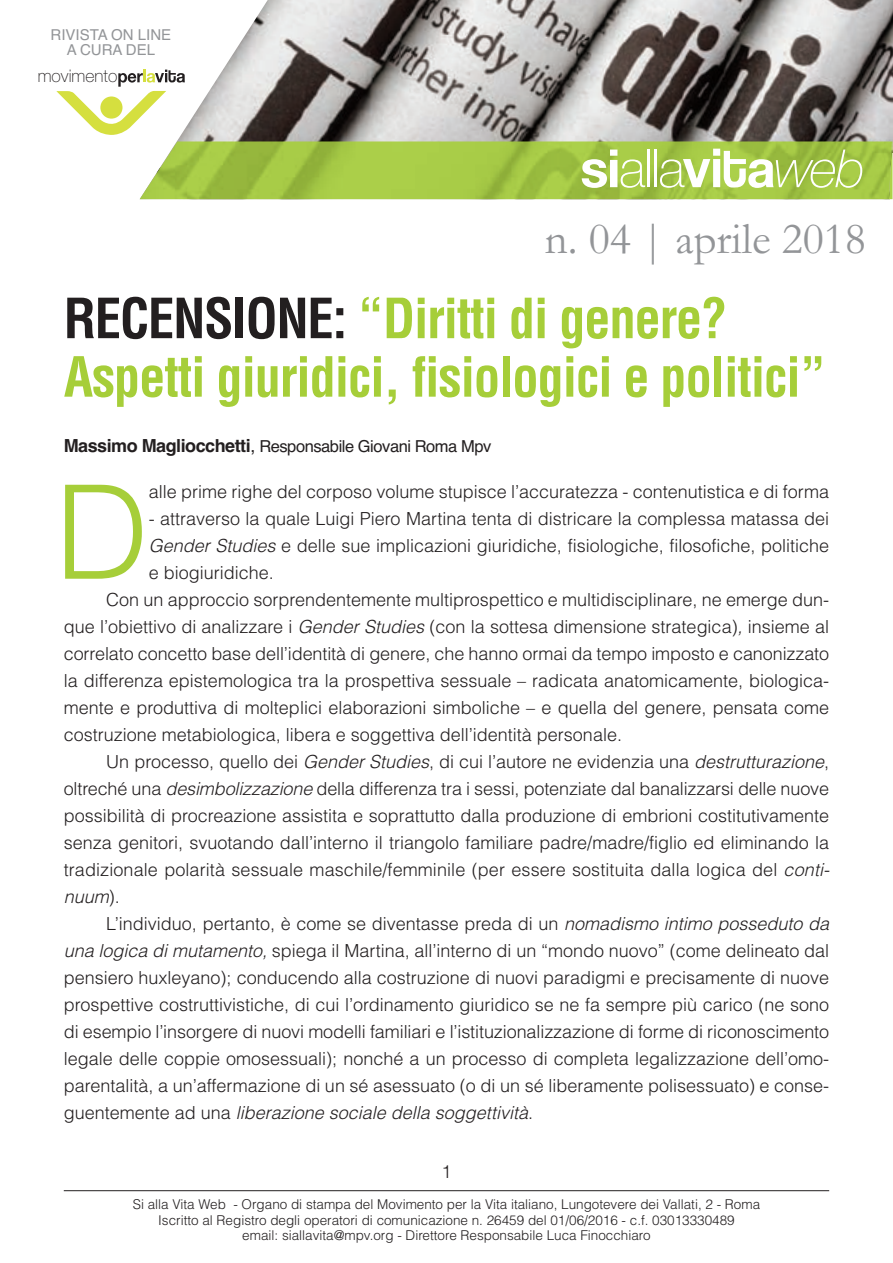
<style>
.page{position:relative;width:893px;height:1263px;background:#fff}
.page>*{position:absolute;margin:0;border:0;box-sizing:border-box;transform-origin:0 0}
.t1{font:130.5px "Helvetica Light OTF";color:#a6ce39}
.t2{font:700 condensed 54px/58.5px "Helvetica";letter-spacing:-.025em;color:#a6ce39}
.t3{font:100 52.65px "Helvetica Neue";color:#fff}
.t4{font:italic 100 52.65px "Helvetica Neue";color:#fff}
.t5{font:44.85px "Garamond";color:#939598}
.t6{font:18px "Helvetica Light OTF";color:#231f20}
.t7{font:italic 18px "Helvetica Light OTF";color:#231f20}
.t8{font:300 18px "Helvetica";color:#231f20}
.t9{font:100 17.4px "Helvetica Neue";color:#231f20}
.t10{font:16.5px "Helvetica";letter-spacing:-.03em;color:#231f20}
.t11{font:15px/15px "Helvetica";color:#939598;text-align:center}
.t12{font:300 13.5px/15.8px "Helvetica";color:#231f20;text-align:center}
.s1{font-weight:700}
.s2{color:#231f20}
.s3{font-weight:700;font-size:18px}
.s4{font-size:18px}
.s5{font-style:italic}
.s6{font-style:normal}
</style>
<div class="page">
<img style="left:143px;top:0;width:750px;height:199px">
<img style="left:140px;top:141px;width:752px;height:58px">
<svg style="left:683px;top:149px;width:91px;height:39px"></svg>
<hr style="left:64px;top:1190px;width:765px;height:1px;background:#231f20">
<svg style="left:56px;top:70px;width:129px;height:65px"></svg>
<p class="t11" style="left:51px;top:27px;width:122px">RIVISTA ON LINE<br>A CURA DEL</p>
<p class="t9" style="left:38px;top:70px;width:81px">movimento</p>
<p class="t3" style="left:580px;top:150px;width:106px"><span class="s1">si</span>alla</p>
<p class="t4" style="left:774px;top:150px;width:92px">web</p>
<p class="t5" style="left:545px;top:211px;width:323px">n. 04 | aprile 2018</p>
<p class="t2" style="left:64px;top:290px;width:764px"><span class="s2">RECENSIONE:</span> “Diritti di genere?<br>Aspetti giuridici, fisiologici e politici”</p>
<p class="t10" style="left:64px;top:436px;width:429px"><span class="s3">Massimo Magliocchetti</span><span class="s4">,</span> Responsabile Giovani Roma Mpv</p>
<p class="t1" style="left:55px;top:451px;width:96px">D</p>
<p class="t6" style="left:149px;top:480px;width:682px">alle prime righe del corposo volume stupisce l’accuratezza - contenutistica e di forma</p>
<p class="t6" style="left:149px;top:507px;width:682px">- attraverso la quale Luigi Piero Martina tenta di districare la complessa matassa dei</p>
<p class="t6" style="left:149px;top:534px;width:682px"><span class="s5">GenderStudies</span>e delle sue implicazioni giuridiche, fisiologiche, filosofiche, politiche</p>
<p class="t6" style="left:149px;top:561px;width:127px">e biogiuridiche.</p>
<p class="t6" style="left:106px;top:588px;width:724px">Con un approccio sorprendentemente multiprospettico e multidisciplinare, ne emerge dun-</p>
<p class="t6" style="left:64px;top:615px;width:767px">que l’obiettivo di analizzare i <span class="s5">GenderStudies</span>(con la sottesa dimensione strategica)<span class="s5">,</span>insieme al</p>
<p class="t6" style="left:64px;top:642px;width:767px">correlato concetto base dell’identità di genere, che hanno ormai da tempo imposto e canonizzato</p>
<p class="t6" style="left:64px;top:669px;width:767px">la differenza epistemologica tra la prospettiva sessuale – radicata anatomicamente, biologica-</p>
<p class="t6" style="left:64px;top:696px;width:767px">mente e produttiva di molteplici elaborazioni simboliche – e quella del genere, pensata come</p>
<p class="t6" style="left:64px;top:723px;width:560px">costruzione metabiologica, libera e soggettiva dell’identità personale.</p>
<p class="t6" style="left:106px;top:750px;width:724px">Un processo, quello dei <span class="s5">GenderStudies</span>, di cui l’autore ne evidenzia una <span class="s5">destrutturazione</span>,</p>
<p class="t6" style="left:64px;top:777px;width:767px">oltreché una <span class="s5">desimbolizzazione</span>della differenza tra i sessi, potenziate dal banalizzarsi delle nuove</p>
<p class="t6" style="left:64px;top:804px;width:767px">possibilità di procreazione assistita e soprattutto dalla produzione di embrioni costitutivamente</p>
<p class="t6" style="left:64px;top:831px;width:767px">senza genitori, svuotando dall’interno il triangolo familiare padre/madre/figlio ed eliminando la</p>
<p class="t6" style="left:64px;top:858px;width:772px">tradizionale polarità sessuale maschile/femminile (per essere sostituita dalla logica del <span class="s5">conti-</span></p>
<p class="t7" style="left:64px;top:885px;width:58px">nuum<span class="s6">) .</span></p>
<p class="t6" style="left:106px;top:912px;width:729px">L’individuo, pertanto, è come se diventasse preda di un <span class="s5">nomadismointimopossedutoda</span></p>
<p class="t6" style="left:64px;top:939px;width:767px"><span class="s5">unalogicadimutamento,</span>spiega il Martina, all’interno di un “mondo nuovo” (come delineato dal</p>
<p class="t6" style="left:64px;top:966px;width:767px">pensiero huxleyano); conducendo alla costruzione di nuovi paradigmi e precisamente di nuove</p>
<p class="t6" style="left:64px;top:993px;width:767px">prospettive costruttivistiche, di cui l’ordinamento giuridico se ne fa sempre più carico (ne sono</p>
<p class="t6" style="left:64px;top:1020px;width:767px">di esempio l’insorgere di nuovi modelli familiari e l’istituzionalizzazione di forme di riconoscimento</p>
<p class="t6" style="left:64px;top:1047px;width:767px">legale delle coppie omosessuali); nonché a un processo di completa legalizzazione dell’omo-</p>
<p class="t6" style="left:64px;top:1074px;width:767px">parentalità, a un’affermazione di un sé asessuato (o di un sé liberamente polisessuato) e conse-</p>
<p class="t7" style="left:64px;top:1101px;width:471px"><span class="s6">g u e n t e m e n t e a d u n a</span> liberazione sociale della soggettività<span class="s6">.</span></p>
<p class="t8" style="left:441px;top:1161px;width:12px">1</p>
<p class="t12" style="left:133px;top:1196px;width:629px">Si alla Vita Web - Organo di stampa del Movimento per la Vita italiano, Lungotevere dei Vallati, 2 - Roma<br>Iscritto al Registro degli operatori di comunicazione n. 26459 del 01/06/2016 - c.f. 03013330489<br>email: siallavita@mpv.org - Direttore Responsabile Luca Finocchiaro</p>
</div>
